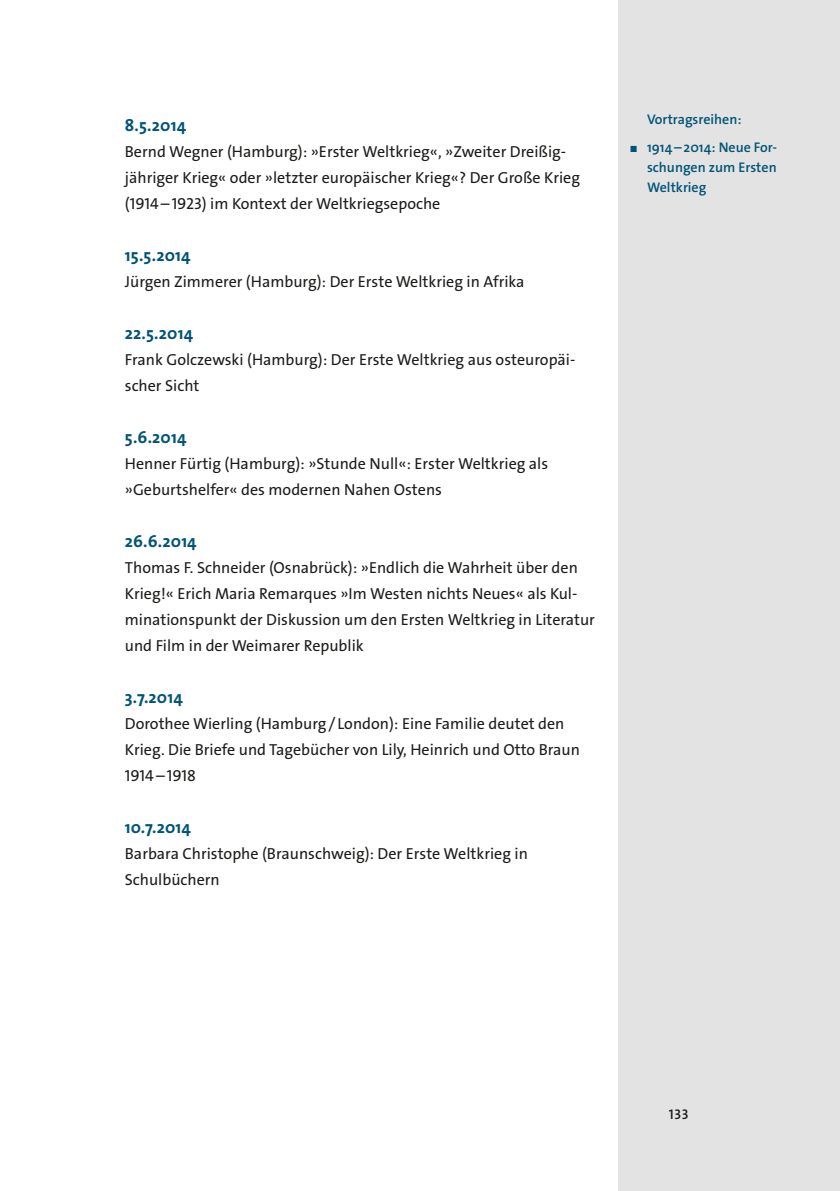
<style>
.page{position:relative;width:840px;height:1191px;background:#fff}
.page>*{position:absolute;margin:0;border:0;box-sizing:border-box;transform-origin:0 0}
.t1{font:700 17px "The Sans Os F";color:#005477}
.t2{font:16px/26px "The Sans Os F";color:#1c1c1a}
.t3{font:600 14px/20px "The Sans Os F";color:#005477;text-align:justify}
.t4{font:600 14px "The Sans Os F";color:#1c1c1a}
.s1{font-size:9px}
</style>
<div class="page">
<div style="left:618px;top:0;width:221px;height:1191px;background:#e3e3e3"></div>
<p class="t1" style="left:125px;top:114px;width:63px">8.5.2014</p>
<p class="t2" style="left:125px;top:139px;width:456px">Bernd Wegner (Hamburg): »Erster Weltkrieg«, »Zweiter Dreißig&shy;jähriger Krieg« oder »letzter europäischer Krieg«? Der Große Krieg (1914–1923) im Kontext der Weltkriegsepoche</p>
<p class="t1" style="left:125px;top:244px;width:67px">15.5.2014</p>
<p class="t2" style="left:125px;top:269px;width:401px">Jürgen Zimmerer (Hamburg): Der Erste Weltkrieg in Afrika</p>
<p class="t1" style="left:125px;top:322px;width:70px">22.5.2014</p>
<p class="t2" style="left:125px;top:347px;width:452px">Frank Golczewski (Hamburg): Der Erste Weltkrieg aus osteuropäi&shy;scher Sicht</p>
<p class="t1" style="left:125px;top:426px;width:63px">5.6.2014</p>
<p class="t2" style="left:125px;top:451px;width:424px">Henner Fürtig (Hamburg): »Stunde Null«: Erster Weltkrieg als »Geburtshelfer« des modernen Nahen Ostens</p>
<p class="t1" style="left:125px;top:530px;width:73px">26.6.2014</p>
<p class="t2" style="left:125px;top:555px;width:471px">Thomas F. Schneider (Osnabrück): »Endlich die Wahrheit über den Krieg!« Erich Maria Remarques »Im Westen nichts Neues« als Kul&shy;minationspunkt der Diskussion um den Ersten Weltkrieg in Literatur und Film in der Weimarer Republik</p>
<p class="t1" style="left:125px;top:686px;width:59px">3.7.2014</p>
<p class="t2" style="left:125px;top:711px;width:456px">Dorothee Wierling (Hamburg/ London): Eine Familie deutet den<br>Krieg. Die Briefe und Tagebücher von Lily, Heinrich und Otto Braun<br>1914–1918</p>
<p class="t1" style="left:125px;top:816px;width:68px">10.7.2014</p>
<p class="t2" style="left:125px;top:841px;width:404px">Barbara Christophe (Braunschweig): Der Erste Weltkrieg in<br>Schulbüchern</p>
<p class="t3" style="left:646px;top:109px;width:96px">Vortragsreihen:</p>
<p class="t3" style="left:646px;top:138px;width:132px;text-indent:-17px"><span class="s1">■</span> 1914–2014: Neue For&shy;schungen zum Ersten Weltkrieg</p>
<p class="t4" style="left:668px;top:1105px;width:21px">133</p>
</div>
